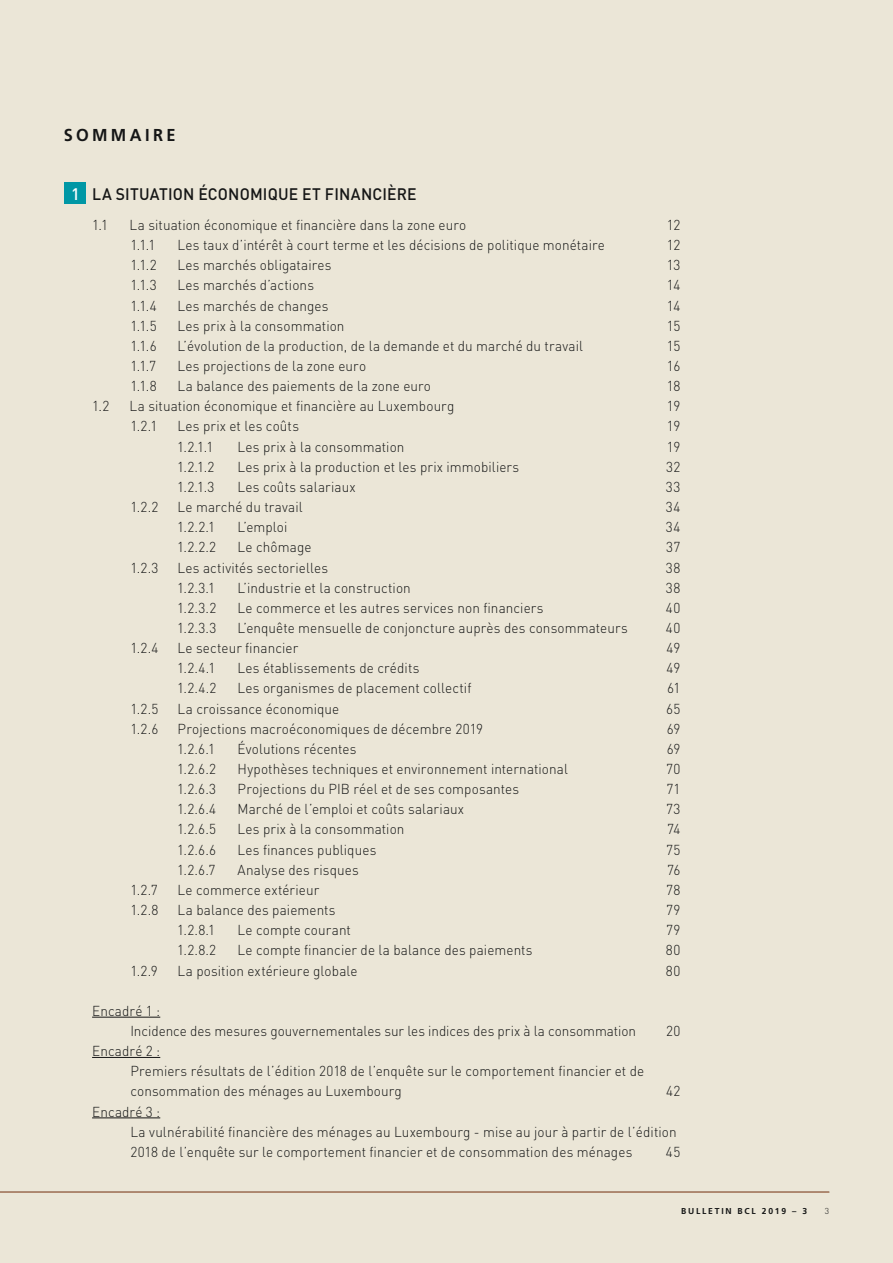
<style>
.page{position:relative;width:893px;height:1263px;background:#ebe6d7}
.page>*{position:absolute;margin:0;border:0;box-sizing:border-box;transform-origin:0 0}
.t1{font:700 17.25px "Frutiger";letter-spacing:.2em;color:#151616;scale:.95 1}
.t2{font:500 16.5px "DIN Pro";letter-spacing:.01em;color:#151616;scale:.95 1}
.t3{font:500 16.5px "DIN Pro";color:#fff}
.t4{font:300 14.25px/20.1px "DIN Pro";letter-spacing:.01em;color:#151616;scale:.95 1}
.t5{font:700 8.55px "Frutiger";letter-spacing:.21em;color:#151616}
.t6{font:300 8.55px "DIN Pro";color:#151616}
</style>
<div class="page">
<div style="left:65px;top:183px;width:21px;height:21px;background:#0097a5"></div>
<hr style="left:0;top:1192px;width:829px;height:1px;background:#bc8c70">
<hr style="left:92px;top:1017px;width:68px;height:1px;background:#151616">
<hr style="left:92px;top:1057px;width:68px;height:1px;background:#151616">
<hr style="left:92px;top:1117px;width:68px;height:1px;background:#151616">
<p class="t1" style="left:64px;top:125px;width:119px">SOMMAIRE</p>
<p class="t3" style="left:71px;top:183px;width:10px">1</p>
<p class="t2" style="left:92px;top:183px;width:343px">LA SITUATION ÉCONOMIQUE ET FINANCIÈRE</p>
<p class="t4" style="left:92px;top:214px;width:18px">1.1</p>
<p class="t4" style="left:130px;top:214px;width:356px">La situation économique et financière dans la zone euro</p>
<p class="t4" style="left:667px;top:214px;width:16px">12</p>
<p class="t4" style="left:130px;top:234px;width:28px">1.1.1</p>
<p class="t4" style="left:178px;top:234px;width:451px">Les taux d’intérêt à court terme et les décisions de politique monétaire</p>
<p class="t4" style="left:667px;top:234px;width:16px">12</p>
<p class="t4" style="left:130px;top:254px;width:29px">1.1.2</p>
<p class="t4" style="left:178px;top:254px;width:164px">Les marchés obligataires</p>
<p class="t4" style="left:667px;top:254px;width:16px">13</p>
<p class="t4" style="left:130px;top:275px;width:29px">1.1.3</p>
<p class="t4" style="left:178px;top:275px;width:145px">Les marchés d’actions</p>
<p class="t4" style="left:667px;top:275px;width:16px">14</p>
<p class="t4" style="left:130px;top:295px;width:29px">1.1.4</p>
<p class="t4" style="left:178px;top:295px;width:160px">Les marchés de changes</p>
<p class="t4" style="left:667px;top:295px;width:16px">14</p>
<p class="t4" style="left:130px;top:315px;width:29px">1.1.5</p>
<p class="t4" style="left:178px;top:315px;width:177px">Les prix à la consommation</p>
<p class="t4" style="left:667px;top:315px;width:16px">15</p>
<p class="t4" style="left:130px;top:335px;width:29px">1.1.6</p>
<p class="t4" style="left:178px;top:335px;width:428px">L’évolution de la production, de la demande et du marché du travail</p>
<p class="t4" style="left:667px;top:335px;width:16px">15</p>
<p class="t4" style="left:130px;top:355px;width:29px">1.1.7</p>
<p class="t4" style="left:178px;top:355px;width:200px">Les projections de la zone euro</p>
<p class="t4" style="left:667px;top:355px;width:16px">16</p>
<p class="t4" style="left:130px;top:375px;width:29px">1.1.8</p>
<p class="t4" style="left:178px;top:375px;width:268px">La balance des paiements de la zone euro</p>
<p class="t4" style="left:667px;top:375px;width:16px">18</p>
<p class="t4" style="left:92px;top:395px;width:20px">1.2</p>
<p class="t4" style="left:130px;top:395px;width:343px">La situation économique et financière au Luxembourg</p>
<p class="t4" style="left:667px;top:395px;width:16px">19</p>
<p class="t4" style="left:130px;top:416px;width:30px">1.2.1</p>
<p class="t4" style="left:178px;top:416px;width:129px">Les prix et les coûts</p>
<p class="t4" style="left:667px;top:416px;width:16px">19</p>
<p class="t4" style="left:177px;top:436px;width:40px">1.2.1.1</p>
<p class="t4" style="left:238px;top:436px;width:177px">Les prix à la consommation</p>
<p class="t4" style="left:667px;top:436px;width:16px">19</p>
<p class="t4" style="left:177px;top:456px;width:41px">1.2.1.2</p>
<p class="t4" style="left:238px;top:456px;width:298px">Les prix à la production et les prix immobiliers</p>
<p class="t4" style="left:666px;top:456px;width:16px">32</p>
<p class="t4" style="left:177px;top:476px;width:41px">1.2.1.3</p>
<p class="t4" style="left:238px;top:476px;width:126px">Les coûts salariaux</p>
<p class="t4" style="left:666px;top:476px;width:17px">33</p>
<p class="t4" style="left:130px;top:496px;width:31px">1.2.2</p>
<p class="t4" style="left:178px;top:496px;width:133px">Le marché du travail</p>
<p class="t4" style="left:666px;top:496px;width:17px">34</p>
<p class="t4" style="left:177px;top:516px;width:42px">1.2.2.1</p>
<p class="t4" style="left:238px;top:516px;width:54px">L’emploi</p>
<p class="t4" style="left:666px;top:516px;width:17px">34</p>
<p class="t4" style="left:177px;top:537px;width:43px">1.2.2.2</p>
<p class="t4" style="left:238px;top:537px;width:79px">Le chômage</p>
<p class="t4" style="left:666px;top:537px;width:16px">37</p>
<p class="t4" style="left:130px;top:557px;width:31px">1.2.3</p>
<p class="t4" style="left:178px;top:557px;width:160px">Les activités sectorielles</p>
<p class="t4" style="left:666px;top:557px;width:17px">38</p>
<p class="t4" style="left:177px;top:577px;width:42px">1.2.3.1</p>
<p class="t4" style="left:238px;top:577px;width:184px">L’industrie et la construction</p>
<p class="t4" style="left:666px;top:577px;width:17px">38</p>
<p class="t4" style="left:177px;top:597px;width:43px">1.2.3.2</p>
<p class="t4" style="left:238px;top:597px;width:323px">Le commerce et les autres services non financiers</p>
<p class="t4" style="left:666px;top:597px;width:17px">40</p>
<p class="t4" style="left:177px;top:617px;width:43px">1.2.3.3</p>
<p class="t4" style="left:238px;top:617px;width:412px">L’enquête mensuelle de conjoncture auprès des consommateurs</p>
<p class="t4" style="left:666px;top:617px;width:17px">40</p>
<p class="t4" style="left:130px;top:637px;width:31px">1.2.4</p>
<p class="t4" style="left:178px;top:637px;width:128px">Le secteur financier</p>
<p class="t4" style="left:667px;top:637px;width:16px">49</p>
<p class="t4" style="left:177px;top:657px;width:42px">1.2.4.1</p>
<p class="t4" style="left:238px;top:657px;width:193px">Les établissements de crédits</p>
<p class="t4" style="left:667px;top:657px;width:16px">49</p>
<p class="t4" style="left:177px;top:678px;width:43px">1.2.4.2</p>
<p class="t4" style="left:238px;top:678px;width:248px">Les organismes de placement collectif</p>
<p class="t4" style="left:667px;top:678px;width:15px">61</p>
<p class="t4" style="left:130px;top:698px;width:31px">1.2.5</p>
<p class="t4" style="left:178px;top:698px;width:172px">La croissance économique</p>
<p class="t4" style="left:666px;top:698px;width:16px">65</p>
<p class="t4" style="left:130px;top:718px;width:31px">1.2.6</p>
<p class="t4" style="left:178px;top:718px;width:323px">Projections macroéconomiques de décembre 2019</p>
<p class="t4" style="left:667px;top:718px;width:16px">69</p>
<p class="t4" style="left:177px;top:738px;width:41px">1.2.6.1</p>
<p class="t4" style="left:238px;top:738px;width:127px">Évolutions récentes</p>
<p class="t4" style="left:667px;top:738px;width:16px">69</p>
<p class="t4" style="left:177px;top:758px;width:43px">1.2.6.2</p>
<p class="t4" style="left:238px;top:758px;width:349px">Hypothèses techniques et environnement international</p>
<p class="t4" style="left:666px;top:758px;width:16px">70</p>
<p class="t4" style="left:177px;top:778px;width:43px">1.2.6.3</p>
<p class="t4" style="left:238px;top:778px;width:298px">Projections du PIB réel et de ses composantes</p>
<p class="t4" style="left:666px;top:778px;width:16px">71</p>
<p class="t4" style="left:177px;top:798px;width:43px">1.2.6.4</p>
<p class="t4" style="left:238px;top:798px;width:240px">Marché de l’emploi et coûts salariaux</p>
<p class="t4" style="left:666px;top:798px;width:17px">73</p>
<p class="t4" style="left:177px;top:819px;width:42px">1.2.6.5</p>
<p class="t4" style="left:238px;top:819px;width:177px">Les prix à la consommation</p>
<p class="t4" style="left:667px;top:819px;width:16px">74</p>
<p class="t4" style="left:177px;top:839px;width:42px">1.2.6.6</p>
<p class="t4" style="left:238px;top:839px;width:148px">Les finances publiques</p>
<p class="t4" style="left:666px;top:839px;width:16px">75</p>
<p class="t4" style="left:177px;top:859px;width:42px">1.2.6.7</p>
<p class="t4" style="left:238px;top:859px;width:129px">Analyse des risques</p>
<p class="t4" style="left:667px;top:859px;width:16px">76</p>
<p class="t4" style="left:130px;top:879px;width:31px">1.2.7</p>
<p class="t4" style="left:178px;top:879px;width:151px">Le commerce extérieur</p>
<p class="t4" style="left:666px;top:879px;width:16px">78</p>
<p class="t4" style="left:130px;top:899px;width:31px">1.2.8</p>
<p class="t4" style="left:178px;top:899px;width:168px">La balance des paiements</p>
<p class="t4" style="left:666px;top:899px;width:16px">79</p>
<p class="t4" style="left:177px;top:919px;width:42px">1.2.8.1</p>
<p class="t4" style="left:238px;top:919px;width:121px">Le compte courant</p>
<p class="t4" style="left:666px;top:919px;width:16px">79</p>
<p class="t4" style="left:177px;top:940px;width:43px">1.2.8.2</p>
<p class="t4" style="left:238px;top:940px;width:312px">Le compte financier de la balance des paiements</p>
<p class="t4" style="left:666px;top:940px;width:17px">80</p>
<p class="t4" style="left:130px;top:960px;width:30px">1.2.9</p>
<p class="t4" style="left:178px;top:960px;width:191px">La position extérieure globale</p>
<p class="t4" style="left:666px;top:960px;width:17px">80</p>
<p class="t4" style="left:130px;top:1000px;width:534px;text-indent:-38px">Encadré 1 :<br>Incidence des mesures gouvernementales sur les indices des prix à la consommation</p>
<p class="t4" style="left:666px;top:1020px;width:17px">20</p>
<p class="t4" style="left:130px;top:1040px;width:542px;text-indent:-38px">Encadré 2 :<br>Premiers résultats de l’édition 2018 de l’enquête sur le comportement financier et de consommation des ménages au Luxembourg</p>
<p class="t4" style="left:666px;top:1081px;width:16px">42</p>
<p class="t4" style="left:130px;top:1101px;width:577px;text-indent:-38px">Encadré 3 :<br>La vulnérabilité financière des ménages au Luxembourg - mise au jour à partir de l’édition<br>2018 de l’enquête sur le comportement financier et de consommation des ménages</p>
<p class="t4" style="left:666px;top:1141px;width:17px">45</p>
<p class="t5" style="left:681px;top:1206px;width:128px">BULLETIN BCL 2019 – 3</p>
<p class="t6" style="left:825px;top:1205px;width:6px">3</p>
</div>
